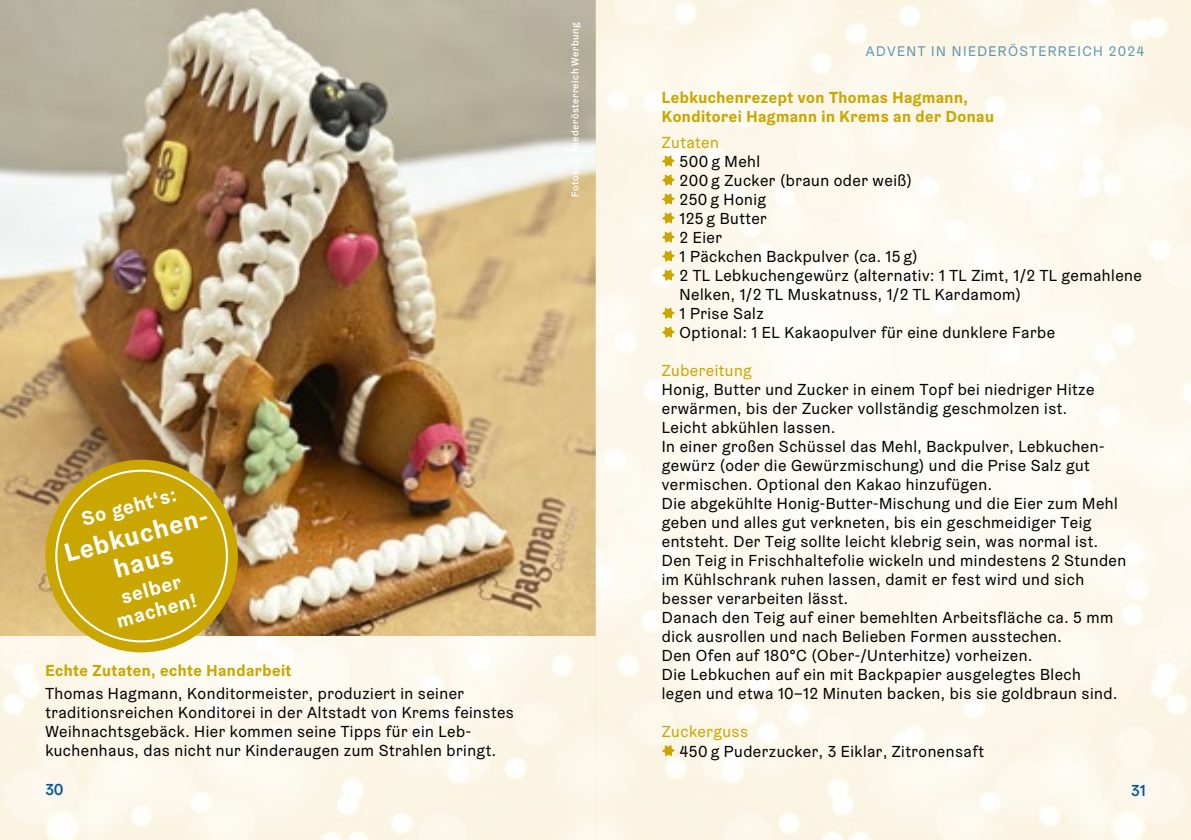
<style>
.page{position:relative;width:1191px;height:840px;background:#fff}
.page>*{position:absolute;margin:0;border:0;box-sizing:border-box;transform-origin:0 0}
.t1{font:700 26px/28px "Graebenbach";color:#fff;text-align:center}
.t2{font:700 20px/22px "Graebenbach";color:#fff;text-align:center}
.t3{font:16px/19px "Graebenbach";letter-spacing:.03em;color:#000}
.t4{font:700 16px/19px "Graebenbach";letter-spacing:.03em;color:#c9a600}
.t5{font:16px "Graebenbach";letter-spacing:.03em;color:#c9a600}
.t6{font:500 16px "Graebenbach";color:#005799}
.t7{font:14px "Graebenbach";letter-spacing:.1em;color:#1e72ae}
.t8{font:500 10px "Graebenbach";letter-spacing:.05em;color:#fff}
</style>
<div class="page">
<img style="left:0;top:0;width:1191px;height:839px">
<img style="left:0;top:0;width:595px;height:635px">
<svg style="left:662px;top:155px;width:13px;height:12px"></svg>
<svg style="left:662px;top:174px;width:13px;height:12px"></svg>
<svg style="left:662px;top:193px;width:13px;height:12px"></svg>
<svg style="left:662px;top:212px;width:13px;height:12px"></svg>
<svg style="left:662px;top:231px;width:13px;height:12px"></svg>
<svg style="left:662px;top:250px;width:13px;height:12px"></svg>
<svg style="left:662px;top:269px;width:13px;height:12px"></svg>
<svg style="left:662px;top:307px;width:13px;height:12px"></svg>
<svg style="left:662px;top:326px;width:13px;height:12px"></svg>
<svg style="left:662px;top:744px;width:13px;height:12px"></svg>
<div style="left:45px;top:459px;width:193px;height:193px;background:#c9a600;border-radius:50%"></div>
<p class="t8" style="left:569px;top:197px;width:176px;rotate:-90deg">Fotos: © Niederösterreich Werbung</p>
<p class="t2" style="left:79px;top:508px;width:99px;rotate:-15deg">So geht‘s:</p>
<h1 class="t1" style="left:62px;top:539px;width:153px;rotate:-15deg">Lebkuchen&shy;haus</h1>
<p class="t2" style="left:108px;top:588px;width:84px;rotate:-15deg">selber machen!</p>
<p class="t4" style="left:45px;top:660px;width:247px">Echte Zutaten, echte Handarbeit</p>
<p class="t3" style="left:45px;top:683px;width:470px">Thomas Hagmann, Konditormeister, produziert in seiner traditionsreichen Konditorei in der Altstadt von Krems feinstes Weihnachtsgebäck. Hier kommen seine Tipps für ein Leb&shy;kuchenhaus, das nicht nur Kinderaugen zum Strahlen bringt.</p>
<p class="t7" style="left:865px;top:42px;width:280px">ADVENT IN NIEDERÖSTERREICH 2024</p>
<p class="t4" style="left:662px;top:87px;width:333px">Lebkuchenrezept von Thomas Hagmann,<br>Konditorei Hagmann in Krems an der Donau</p>
<p class="t5" style="left:662px;top:132px;width:58px">Zutaten</p>
<p class="t3" style="left:679px;top:151px;width:464px">500 g Mehl<br>200 g Zucker (braun oder weiß)<br>250 g Honig<br>125 g Butter<br>2 Eier<br>1 Päckchen Backpulver (ca. 15 g)<br>2 TL Lebkuchengewürz (alternativ: 1 TL Zimt, 1/2 TL gemahlene<br>Nelken, 1/2 TL Muskatnuss, 1/2 TL Kardamom)<br>1 Prise Salz<br>Optional: 1 EL Kakaopulver für eine dunklere Farbe</p>
<p class="t5" style="left:662px;top:360px;width:91px">Zubereitung</p>
<p class="t3" style="left:662px;top:379px;width:466px">Honig, Butter und Zucker in einem Topf bei niedriger Hitze erwärmen, bis der Zucker vollständig geschmolzen ist.<br>Leicht abkühlen lassen.<br>In einer großen Schüssel das Mehl, Backpulver, Lebkuchen&shy;gewürz (oder die Gewürzmischung) und die Prise Salz gut vermischen. Optional den Kakao hinzufügen.<br>Die abgekühlte Honig-Butter-Mischung und die Eier zum Mehl geben und alles gut verkneten, bis ein geschmeidiger Teig entsteht. Der Teig sollte leicht klebrig sein, was normal ist.<br>Den Teig in Frischhaltefolie wickeln und mindestens 2 Stunden im Kühlschrank ruhen lassen, damit er fest wird und sich besser verarbeiten lässt.<br>Danach den Teig auf einer bemehlten Arbeitsfläche ca. 5 mm dick ausrollen und nach Belieben Formen ausstechen.<br>Den Ofen auf 180°C (Ober-/Unterhitze) vorheizen.<br>Die Lebkuchen auf ein mit Backpapier ausgelegtes Blech<br>legen und etwa 10–12 Minuten backen, bis sie goldbraun sind.</p>
<p class="t5" style="left:662px;top:721px;width:88px">Zuckerguss</p>
<p class="t3" style="left:679px;top:740px;width:306px">450 g Puderzucker, 3 Eiklar, Zitronensaft</p>
<p class="t6" style="left:45px;top:779px;width:20px">30</p>
<p class="t6" style="left:1131px;top:779px;width:16px">31</p>
</div>
